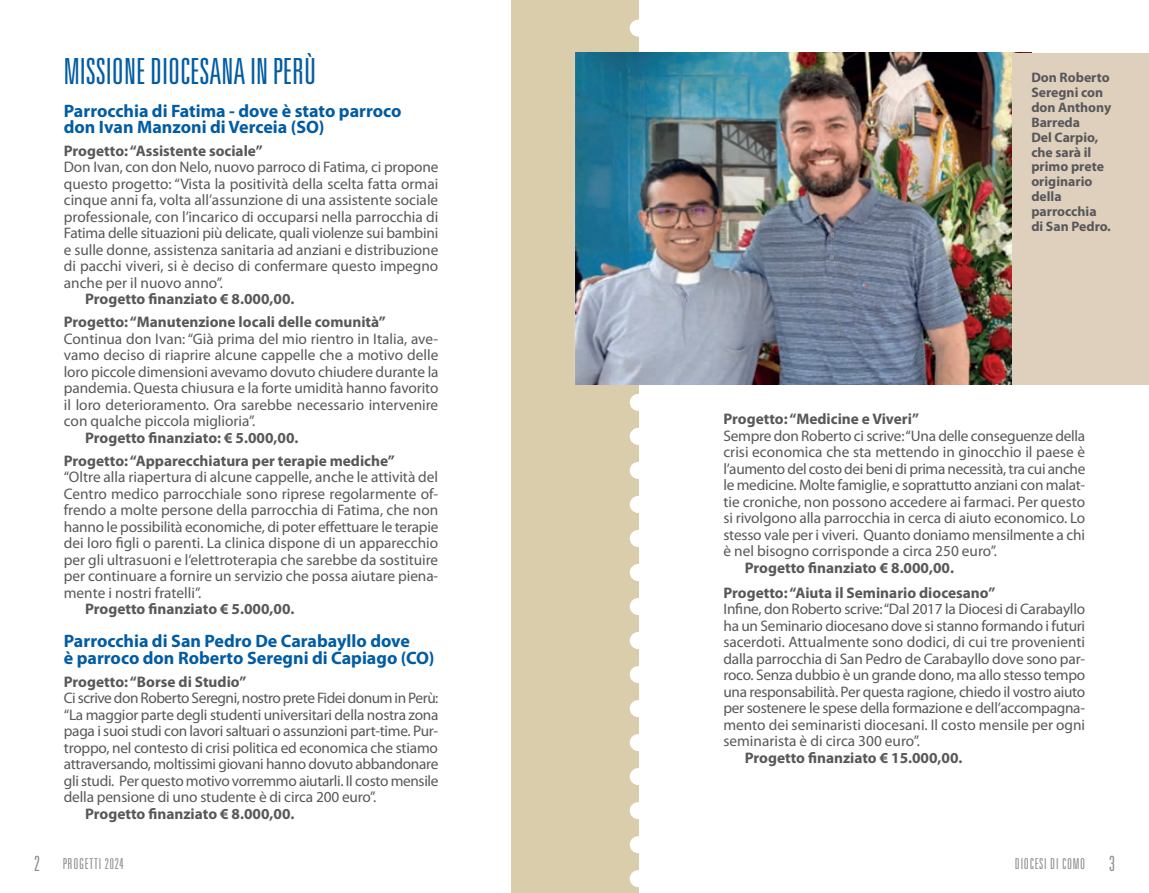
<style>
.page{position:relative;width:1149px;height:893px;background:#fff}
.page>*{position:absolute;margin:0;border:0;box-sizing:border-box;transform-origin:0 0}
.Stato_2024{font:300 ultra-condensed 36px "Univers LT";color:#015ca3}
.Titoletto_12{font:700 18px/16.5px "Myriad Pro";color:#015ca3}
.Testo_Myriad_Progett{font:15.3px/16.5px "Myriad Pro";color:#57585a;text-align:justify}
.Testi_progetto_BOLD{font:700 15.3px "Myriad Pro";color:#57585a}
.Importo_progetto{font:700 15.3px "Myriad Pro";color:#57585a}
.t1{font:300 ultra-condensed 15px "Univers LT";letter-spacing:.05em;color:#8a8c8f}
.Dida{font:700 13.8px/14.9px "Myriad Pro";color:#57585a}
.s1{font-size:21px}
</style>
<div class="page">
<div style="left:510px;top:0;width:128px;height:893px;background:#d9cdab"></div>
<div style="left:629px;top:20px;width:17px;height:17px;background:#fff;border-radius:50%"></div>
<div style="left:629px;top:394px;width:17px;height:17px;background:#fff;border-radius:50%"></div>
<div style="left:629px;top:428px;width:17px;height:17px;background:#fff;border-radius:50%"></div>
<div style="left:629px;top:462px;width:17px;height:17px;background:#fff;border-radius:50%"></div>
<div style="left:629px;top:496px;width:17px;height:17px;background:#fff;border-radius:50%"></div>
<div style="left:629px;top:530px;width:17px;height:17px;background:#fff;border-radius:50%"></div>
<div style="left:629px;top:564px;width:17px;height:17px;background:#fff;border-radius:50%"></div>
<div style="left:629px;top:598px;width:17px;height:17px;background:#fff;border-radius:50%"></div>
<div style="left:629px;top:632px;width:17px;height:17px;background:#fff;border-radius:50%"></div>
<div style="left:629px;top:666px;width:17px;height:17px;background:#fff;border-radius:50%"></div>
<div style="left:629px;top:700px;width:17px;height:17px;background:#fff;border-radius:50%"></div>
<div style="left:629px;top:734px;width:17px;height:17px;background:#fff;border-radius:50%"></div>
<div style="left:629px;top:768px;width:17px;height:17px;background:#fff;border-radius:50%"></div>
<div style="left:629px;top:802px;width:17px;height:17px;background:#fff;border-radius:50%"></div>
<div style="left:629px;top:836px;width:17px;height:17px;background:#fff;border-radius:50%"></div>
<div style="left:629px;top:870px;width:17px;height:17px;background:#fff;border-radius:50%"></div>
<img style="left:575px;top:53px;width:437px;height:331px">
<div style="left:1012px;top:53px;width:136px;height:331px;background:#dfcfbd"></div>
<p class="Stato_2024" style="left:64px;top:51px;width:254px">MISSIONE DIOCESANA IN PERÙ</p>
<p class="Titoletto_12" style="left:64px;top:102px;width:339px">Parrocchia di Fatima - dove è stato parroco</p>
<p class="Titoletto_12" style="left:64px;top:118px;width:262px">don Ivan Manzoni di Verceia (SO)</p>
<p class="Testi_progetto_BOLD" style="left:64px;top:141px;width:200px">Progetto: “Assistente sociale”</p>
<p class="Testo_Myriad_Progett" style="left:64px;top:159px;width:376px">Don Ivan, con don Nelo, nuovo parroco di Fatima, ci propone questo progetto: “Vista la positività della scelta fatta ormai cinque anni fa, volta all’assunzione di una assistente sociale professionale, con l’incarico di occuparsi nella parrocchia di Fatima delle situazioni più delicate, quali violenze sui bambini e sulle donne, assistenza sanitaria ad anziani e distribuzione di pacchi viveri, si è deciso di confermare questo impegno anche per il nuovo anno”.</p>
<p class="Importo_progetto" style="left:85px;top:289px;width:211px">Progetto finanziato € 8.000,00.</p>
<p class="Testi_progetto_BOLD" style="left:64px;top:312px;width:323px">Progetto: “Manutenzione locali delle comunità”</p>
<p class="Testo_Myriad_Progett" style="left:64px;top:330px;width:376px">Continua don Ivan: “Già prima del mio rientro in Italia, ave&shy;vamo deciso di riaprire alcune cappelle che a motivo delle loro piccole dimensioni avevamo dovuto chiudere durante la pandemia. Questa chiusura e la forte umidità hanno favorito il loro deterioramento. Ora sarebbe necessario intervenire con qualche piccola miglioria”.</p>
<p class="Importo_progetto" style="left:85px;top:428px;width:215px">Progetto finanziato: € 5.000,00.</p>
<p class="Testi_progetto_BOLD" style="left:64px;top:451px;width:332px">Progetto: “Apparecchiatura per terapie mediche”</p>
<p class="Testo_Myriad_Progett" style="left:64px;top:469px;width:376px">“Oltre alla riapertura di alcune cappelle, anche le attività del Centro medico parrocchiale sono riprese regolarmente of&shy;frendo a molte persone della parrocchia di Fatima, che non hanno le possibilità economiche, di poter effettuare le terapie dei loro figli o parenti. La clinica dispone di un apparecchio per gli ultrasuoni e l’elettroterapia che sarebbe da sostituire per continuare a fornire un servizio che possa aiutare piena&shy;mente i nostri fratelli”.</p>
<p class="Importo_progetto" style="left:85px;top:599px;width:211px">Progetto finanziato € 5.000,00.</p>
<p class="Titoletto_12" style="left:64px;top:632px;width:372px">Parrocchia di San Pedro De Carabayllo dove<br>è parroco don Roberto Seregni di Capiago (CO)</p>
<p class="Testi_progetto_BOLD" style="left:64px;top:671px;width:184px">Progetto: “Borse di Studio”</p>
<p class="Testo_Myriad_Progett" style="left:64px;top:689px;width:376px">Ci scrive don Roberto Seregni, nostro prete Fidei donum in Perù: “La maggior parte degli studenti universitari della nostra zona paga i suoi studi con lavori saltuari o assunzioni part-time. Pur&shy;troppo, nel contesto di crisi politica ed economica che stiamo attraversando, moltissimi giovani hanno dovuto abbandonare gli studi. Per questo motivo vorremmo aiutarli. Il costo mensile della pensione di uno studente è di circa 200 euro”.</p>
<p class="Importo_progetto" style="left:85px;top:803px;width:211px">Progetto finanziato € 8.000,00.</p>
<p class="Dida" style="left:1030px;top:70px;width:81px">Don Roberto<br>Seregni con don Anthony<br>Barreda<br>Del Carpio,</p>
<p class="Dida" style="left:1030px;top:144px;width:74px">che sarà il primo prete originario della</p>
<p class="Dida" style="left:1030px;top:203px;width:67px">parrocchia</p>
<p class="Dida" style="left:1030px;top:218px;width:81px">di San Pedro.</p>
<p class="Testi_progetto_BOLD" style="left:723px;top:409px;width:197px">Progetto: “Medicine e Viveri”</p>
<p class="Testo_Myriad_Progett" style="left:723px;top:427px;width:363px">Sempre don Roberto ci scrive: “Una delle conseguenze della crisi economica che sta mettendo in ginocchio il paese è l’aumento del costo dei beni di prima necessità, tra cui anche le medicine. Molte famiglie, e soprattutto anziani con malat&shy;tie croniche, non possono accedere ai farmaci. Per questo si rivolgono alla parrocchia in cerca di aiuto economico. Lo stesso vale per i viveri. Quanto doniamo mensilmente a chi è nel bisogno corrisponde a circa 250 euro”.</p>
<p class="Importo_progetto" style="left:744px;top:557px;width:211px">Progetto finanziato € 8.000,00.</p>
<p class="Testi_progetto_BOLD" style="left:723px;top:582px;width:273px">Progetto: “Aiuta il Seminario diocesano”</p>
<p class="Testo_Myriad_Progett" style="left:723px;top:600px;width:363px">Infine, don Roberto scrive: “Dal 2017 la Diocesi di Carabayllo ha un Seminario diocesano dove si stanno formando i futuri sacerdoti. Attualmente sono dodici, di cui tre provenienti dalla parrocchia di San Pedro de Carabayllo dove sono par&shy;roco. Senza dubbio è un grande dono, ma allo stesso tempo una responsabilità. Per questa ragione, chiedo il vostro aiuto per sostenere le spese della formazione e dell’accompagna&shy;mento dei seminaristi diocesani. Il costo mensile per ogni seminarista è di circa 300 euro”.</p>
<p class="Importo_progetto" style="left:744px;top:747px;width:219px">Progetto finanziato € 15.000,00.</p>
<p class="t1" style="left:34px;top:855px;width:91px"><span class="s1">2</span> PROGETTI 2024</p>
<p class="t1" style="left:1014px;top:855px;width:101px">DIOCESI DI COMO <span class="s1">3</span></p>
</div>
